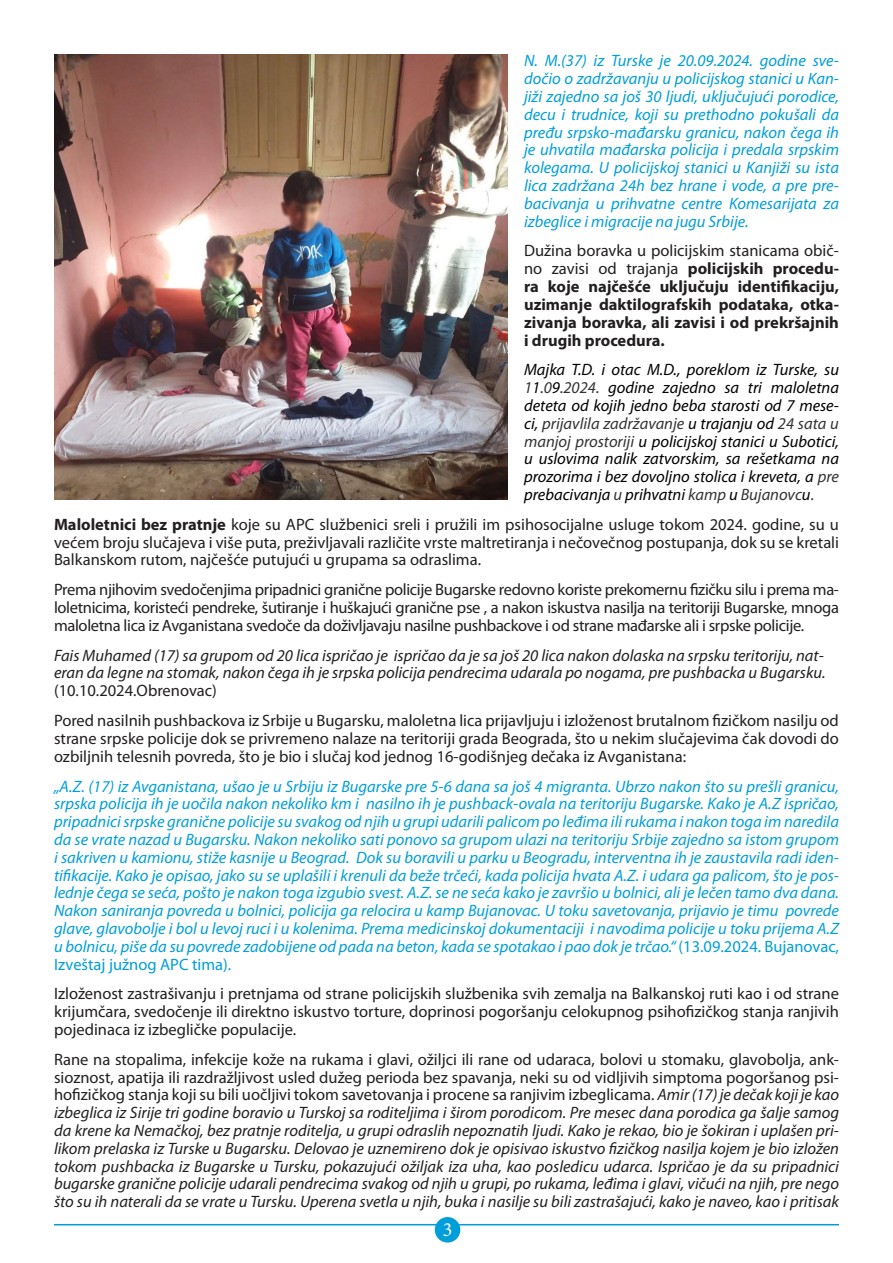
<style>
.page{position:relative;width:893px;height:1263px;background:#fff}
.page>*{position:absolute;margin:0;border:0;box-sizing:border-box;transform-origin:0 0}
.t1{font:20.1px "Minion Pro";color:#fff}
.t2{font:italic 16.5px/17.9px "Myriad Pro";color:#009fda;text-align:justify}
.t3{font:italic 16.5px/17.9px "Myriad Pro";color:#231f20;text-align:justify}
.t4{font:16.5px/17.9px "Myriad Pro";color:#231f20;text-align:justify}
.t5{font:italic 16.5px/17.9px "Myriad Pro";color:#000;text-align:justify}
.t6{font:700 16.5px/17.9px "Myriad Pro";color:#231f20;text-align:justify}
.s1{font-weight:400}
.s2{color:#333}
.s3{font-style:normal;color:#333}
.s4{font-weight:700}
.s5{font-style:normal}
</style>
<div class="page">
<hr style="left:54px;top:1224px;width:785px;height:1px;background:#009fda">
<div style="left:435px;top:1217px;width:25px;height:25px;background:#009fda;border-radius:50%"></div>
<img style="left:54px;top:54px;width:453px;height:446px">
<p class="t2" style="left:524px;top:52px;width:316px">N. M.(37) iz Turske je 20.09.2024. godine sve&shy;dočio o zadržavanju u policijskog stanici u Kan&shy;jiži zajedno sa još 30 ljudi, uključujući porodice, decu i trudnice, koji su prethodno pokušali da pređu srpsko-mađarsku granicu, nakon čega ih je uhvatila mađarska policija i predala srpskim kolegama. U policijskoj stanici u Kanjiži su ista lica zadržana 24h bez hrane i vode, a pre pre&shy;bacivanja u prihvatne centre Komesarijata za izbeglice i migracije na jugu Srbije.</p>
<p class="t6" style="left:524px;top:242px;width:316px"><span class="s1">Dužina boravka u policijskim stanicama obič&shy;no zavisi od trajanja</span> policijskih procedu&shy;ra koje najčešće uključuju identifikaciju, uzimanje daktilografskih podataka, otka&shy;zivanja boravka, ali zavisi i od prekršajnih i drugih procedura.</p>
<p class="t5" style="left:524px;top:361px;width:316px">Majka T.D. i otac M.D., poreklom iz Turske, su <span class="s2">1</span>1<span class="s2">.0</span>9<span class="s2">.2024.</span> godine zajedno sa tri maloletna deteta od kojih jedno beba starosti od 7 mese&shy;ci, <span class="s2">prijavlila zadržavanje</span> u trajanju od <span class="s2">24 sata u manjoj prostoriji</span> u policijskoj stanici u Subotici, u uslovima nalik zatvorskim, sa rešetkama na prozorima i bez dovoljno stolica i kreveta, a <span class="s2">pre </span>prebacivanja <span class="s2">u</span> prihvatni <span class="s2">kamp</span> u <span class="s2">Bujanovc</span>u<span class="s3">.</span></p>
<p class="t4" style="left:54px;top:516px;width:786px"><span class="s4">Maloletnici bez pratnje</span> koje su APC službenici sreli i pružili im psihosocijalne usluge tokom 2024. godine, su u većem broju slučajeva i više puta, preživljavali različite vrste maltretiranja i nečovečnog postupanja, dok su se kretali Balkanskom rutom, najčešće putujući u grupama sa odraslima.</p>
<p class="t4" style="left:54px;top:581px;width:786px">Prema njihovim svedočenjima pripadnici granične policije Bugarske redovno koriste prekomernu fizičku silu i prema ma&shy;loletnicima, koristeći pendreke, šutiranje i huškajući granične pse , a nakon iskustva nasilja na teritoriji Bugarske, mnoga maloletna lica iz Avganistana svedoče da doživljavaju nasilne pushbackove i od strane mađarske ali i srpske policije.</p>
<p class="t3" style="left:54px;top:646px;width:773px">Fais Muhamed (17) sa grupom od 20 lica ispričao je ispričao da je sa još 20 lica nakon dolaska na srpsku teritoriju, nat&shy;eran da legne na stomak, nakon čega ih je srpska policija pendrecima udarala po nogama, pre pushbacka u Bugarsku. <span class="s5">(10.10.2024.Obrenovac)</span></p>
<p class="t4" style="left:54px;top:712px;width:786px">Pored nasilnih pushbackova iz Srbije u Bugarsku, maloletna lica prijavljuju i izloženost brutalnom fizičkom nasilju od strane srpske policije dok se privremeno nalaze na teritoriji grada Beograda, što u nekim slučajevima čak dovodi do ozbiljnih telesnih povreda, što je bio i slučaj kod jednog 16-godišnjeg dečaka iz Avganistana:</p>
<p class="t2" style="left:54px;top:777px;width:787px">„A.Z. (17) iz Avganistana, ušao je u Srbiju iz Bugarske pre 5-6 dana sa još 4 migranta. Ubrzo nakon što su prešli granicu, srpska policija ih je uočila nakon nekoliko km i nasilno ih je pushback-ovala na teritoriju Bugarske. Kako je A.Z ispričao, pripadnici srpske granične policije su svakog od njih u grupi udarili palicom po leđima ili rukama i nakon toga im naredila da se vrate nazad u Bugarsku. Nakon nekoliko sati ponovo sa grupom ulazi na teritoriju Srbije zajedno sa istom grupom i sakriven u kamionu, stiže kasnije u Beograd. Dok su boravili u parku u Beogradu, interventna ih je zaustavila radi iden&shy;tifikacije. Kako je opisao, jako su se uplašili i krenuli da beže trčeći, kada policija hvata A.Z. i udara ga palicom, što je pos&shy;lednje čega se seća, pošto je nakon toga izgubio svest. A.Z. se ne seća kako je završio u bolnici, ali je lečen tamo dva dana.<br>Nakon saniranja povreda u bolnici, policija ga relocira u kamp Bujanovac. U toku savetovanja, prijavio je timu povrede glave, glavobolje i bol u levoj ruci i u kolenima. Prema medicinskoj dokumentaciji i navodima policije u toku prijema A.Z u bolnicu, piše da su povrede zadobijene od pada na beton, kada se spotakao i pao dok je trčao.“ <span class="s5">(13.09.2024. Bujanovac, Izveštaj južnog APC tima).</span></p>
<p class="t4" style="left:54px;top:985px;width:786px">Izloženost zastrašivanju i pretnjama od strane policijskih službenika svih zemalja na Balkanskoj ruti kao i od strane krijumčara, svedočenje ili direktno iskustvo torture, doprinosi pogoršanju celokupnog psihofizičkog stanja ranjivih pojedinaca iz izbegličke populacije.</p>
<p class="t3" style="left:54px;top:1051px;width:787px"><span class="s5">Rane na stopalima, infekcije kože na rukama i glavi, ožiljci ili rane od udaraca, bolovi u stomaku, glavobolja, ank&shy;sioznost, apatija ili razdražljivost usled dužeg perioda bez spavanja, neki su od vidljivih simptoma pogoršanog psi&shy;hofizičkog stanja koji su bili uočljivi tokom savetovanja i procene sa ranjivim izbeglicama.</span> Amir (17) je dečak koji je kao izbeglica iz Sirije tri godine boravio u Turskoj sa roditeljima i širom porodicom. Pre mesec dana porodica ga šalje samog da krene ka Nemačkoj, bez pratnje roditelja, u grupi odraslih nepoznatih ljudi. Kako je rekao, bio je šokiran i uplašen pri&shy;likom prelaska iz Turske u Bugarsku. Delovao je uznemireno dok je opisivao iskustvo fizičkog nasilja kojem je bio izložen tokom pushbacka iz Bugarske u Tursku, pokazujući ožiljak iza uha, kao posledicu udarca. Ispričao je da su pripadnici bugarske granične policije udarali pendrecima svakog od njih u grupi, po rukama, leđima i glavi, vičući na njih, pre nego što su ih naterali da se vrate u Tursku. Uperena svetla u njih, buka i nasilje su bili zastrašajući, kako je naveo, kao i pritisak</p>
<p class="t1" style="left:443px;top:1216px;width:11px">3</p>
</div>
